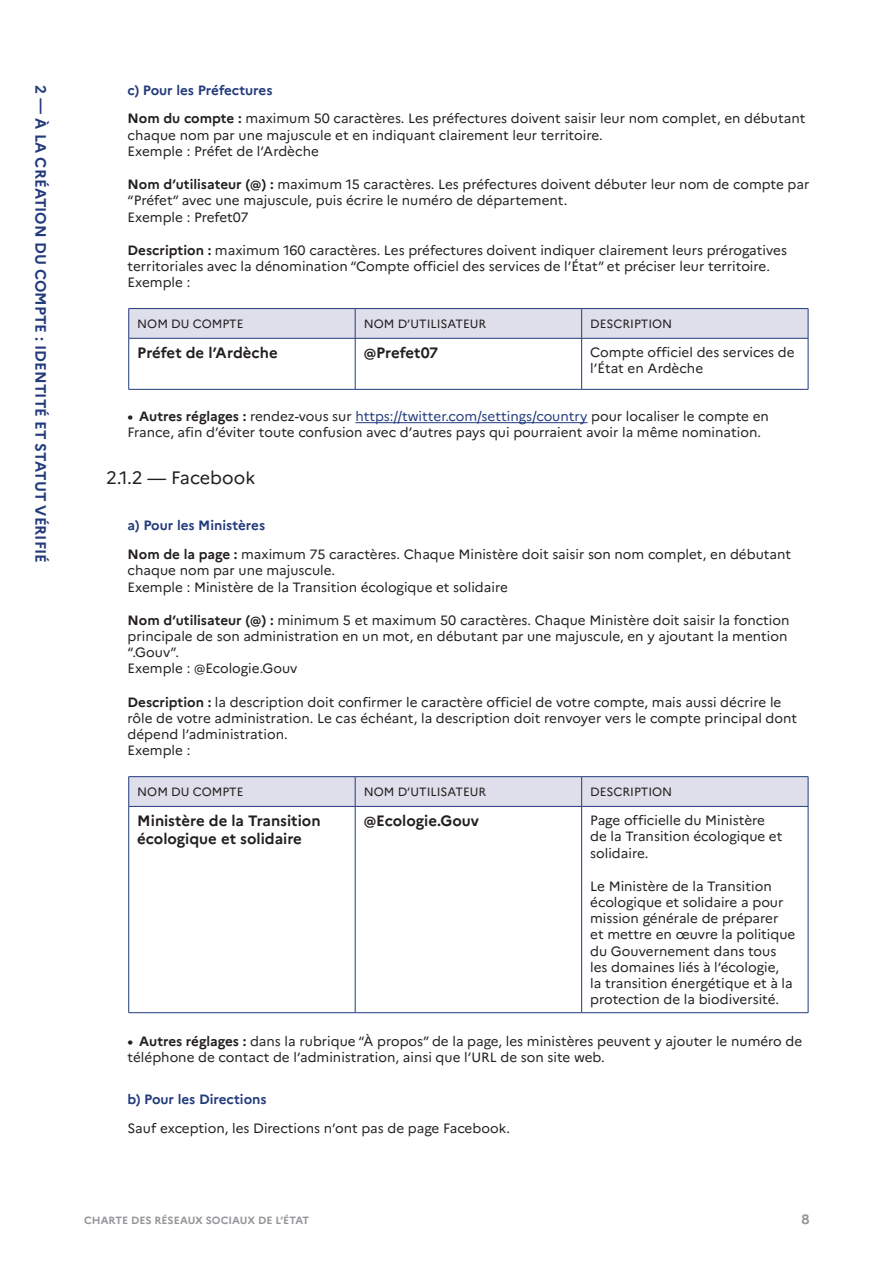
<style>
.page{position:relative;width:893px;height:1263px;background:#fff}
.page>*{position:absolute;margin:0;border:0;box-sizing:border-box;transform-origin:0 0}
.t1{font:18px "Marianne";color:#231f20}
.t2{font:700 15px/18px "Marianne";color:#231f20}
.t3{font:700 15px "Marianne";color:#233b7d}
.t4{font:13.5px/16.2px "Marianne";color:#231f20}
.t5{font:700 13.5px "Marianne";color:#233b7d}
.t6{font:700 13.5px "Marianne";color:#939598}
.t7{font:12px "Marianne";color:#231f20}
.t8{font:700 10.5px "Marianne";color:#939598}
.s1{font-weight:700;color:#233b7d}
.s2{font-weight:700}
.s3{color:#233b7d}
</style>
<div class="page">
<hr style="left:129px;top:308px;width:226px;height:1px;background:#233b7d">
<hr style="left:355px;top:308px;width:227px;height:1px;background:#233b7d">
<hr style="left:582px;top:308px;width:226px;height:1px;background:#233b7d">
<svg style="left:128px;top:309px;width:681px;height:29px;background:#dcdce9"></svg>
<hr style="left:129px;top:338px;width:226px;height:1px;background:#233b7d">
<hr style="left:355px;top:338px;width:227px;height:1px;background:#233b7d">
<hr style="left:582px;top:338px;width:226px;height:1px;background:#233b7d">
<hr style="left:128px;top:338px;width:1px;height:51px;background:#233b7d">
<hr style="left:355px;top:338px;width:1px;height:51px;background:#233b7d">
<hr style="left:581px;top:338px;width:1px;height:51px;background:#233b7d">
<hr style="left:808px;top:338px;width:1px;height:51px;background:#233b7d">
<hr style="left:129px;top:389px;width:226px;height:1px;background:#233b7d">
<hr style="left:355px;top:389px;width:227px;height:1px;background:#233b7d">
<hr style="left:582px;top:389px;width:226px;height:1px;background:#233b7d">
<hr style="left:129px;top:776px;width:226px;height:1px;background:#233b7d">
<hr style="left:355px;top:776px;width:227px;height:1px;background:#233b7d">
<hr style="left:582px;top:776px;width:226px;height:1px;background:#233b7d">
<svg style="left:128px;top:777px;width:681px;height:29px;background:#dcdce9"></svg>
<hr style="left:129px;top:806px;width:226px;height:1px;background:#233b7d">
<hr style="left:355px;top:806px;width:227px;height:1px;background:#233b7d">
<hr style="left:582px;top:806px;width:226px;height:1px;background:#233b7d">
<hr style="left:128px;top:806px;width:1px;height:206px;background:#233b7d">
<hr style="left:355px;top:806px;width:1px;height:206px;background:#233b7d">
<hr style="left:581px;top:806px;width:1px;height:206px;background:#233b7d">
<hr style="left:808px;top:806px;width:1px;height:206px;background:#233b7d">
<hr style="left:129px;top:1012px;width:226px;height:1px;background:#233b7d">
<hr style="left:355px;top:1012px;width:227px;height:1px;background:#233b7d">
<hr style="left:582px;top:1012px;width:226px;height:1px;background:#233b7d">
<hr style="left:355px;top:422px;width:232px;height:1px;background:#233b7d">
<p class="t3" style="left:50px;top:85px;width:479px;rotate:90deg">2 — À LA CRÉATION DU COMPTE : IDENTITÉ ET STATUT VÉRIFIÉ</p>
<p class="t4" style="left:128px;top:75px;width:679px;line-height:29px"><span class="s1">c) Pour les Préfectures<br></span><span class="s2">Nom du compte :</span> maximum 50 caractères. Les préfectures doivent saisir leur nom complet, en débutant</p>
<p class="t4" style="left:128px;top:127px;width:477px">chaque nom par une majuscule et en indiquant clairement leur territoire.<br>Exemple : Préfet de l’Ardèche</p>
<p class="t4" style="left:128px;top:176px;width:683px"><span class="s2">Nom d’utilisateur (@) :</span> maximum 15 caractères. Les préfectures doivent débuter leur nom de compte par “Préfet” avec une majuscule, puis écrire le numéro de département.<br>Exemple : Prefet07</p>
<p class="t4" style="left:128px;top:242px;width:661px"><span class="s2">Description :</span> maximum 160 caractères. Les préfectures doivent indiquer clairement leurs prérogatives territoriales avec la dénomination “Compte officiel des services de l’État” et préciser leur territoire.<br>Exemple :</p>
<p class="t7" style="left:137px;top:316px;width:108px">NOM DU COMPTE</p>
<p class="t7" style="left:364px;top:316px;width:124px">NOM D’UTILISATEUR</p>
<p class="t7" style="left:590px;top:316px;width:84px">DESCRIPTION</p>
<p class="t2" style="left:137px;top:344px;width:142px">Préfet de l’Ardèche</p>
<p class="t2" style="left:364px;top:344px;width:76px">@Prefet07</p>
<p class="t4" style="left:590px;top:344px;width:206px">Compte officiel des services de l’État en Ardèche</p>
<p class="t4" style="left:128px;top:408px;width:643px"><span class="s2">• Autres réglages :</span> rendez-vous sur <span class="s3">https://twitter.com/settings/country</span> pour localiser le compte en<br>France, afin d’éviter toute confusion avec d’autres pays qui pourraient avoir la même nomination.</p>
<h1 class="t1" style="left:106px;top:467px;width:150px">2.1.2 — Facebook</h1>
<p class="t4" style="left:128px;top:511px;width:665px;line-height:29px"><span class="s1">a) Pour les Ministères<br></span><span class="s2">Nom de la page :</span> maximum 75 caractères. Chaque Ministère doit saisir son nom complet, en débutant</p>
<p class="t4" style="left:128px;top:562px;width:382px">chaque nom par une majuscule.<br>Exemple : Ministère de la Transition écologique et solidaire</p>
<p class="t4" style="left:128px;top:612px;width:663px"><span class="s2">Nom d’utilisateur (@) :</span> minimum 5 et maximum 50 caractères. Chaque Ministère doit saisir la fonction principale de son administration en un mot, en débutant par une majuscule, en y ajoutant la mention “.Gouv”.<br>Exemple : @Ecologie.Gouv</p>
<p class="t4" style="left:128px;top:694px;width:671px"><span class="s2">Description :</span> la description doit confirmer le caractère officiel de votre compte, mais aussi décrire le rôle de votre administration. Le cas échéant, la description doit renvoyer vers le compte principal dont dépend l’administration.<br>Exemple :</p>
<p class="t7" style="left:137px;top:784px;width:108px">NOM DU COMPTE</p>
<p class="t7" style="left:364px;top:784px;width:124px">NOM D’UTILISATEUR</p>
<p class="t7" style="left:590px;top:784px;width:84px">DESCRIPTION</p>
<p class="t2" style="left:137px;top:812px;width:185px">Ministère de la Transition écologique et solidaire</p>
<p class="t2" style="left:364px;top:812px;width:117px">@Ecologie.Gouv</p>
<p class="t4" style="left:590px;top:812px;width:194px">Page officielle du Ministère de la Transition écologique et solidaire.</p>
<p class="t4" style="left:590px;top:878px;width:207px">Le Ministère de la Transition écologique et solidaire a pour mission générale de préparer<br>et mettre en œuvre la politique du Gouvernement dans tous les domaines liés à l’écologie,<br>la transition énergétique et à la protection de la biodiversité.</p>
<p class="t4" style="left:128px;top:1033px;width:676px"><span class="s2">• Autres réglages :</span> dans la rubrique “À propos” de la page, les ministères peuvent y ajouter le numéro de téléphone de contact de l’administration, ainsi que l’URL de son site web.</p>
<p class="t5" style="left:128px;top:1091px;width:141px">b) Pour les Directions</p>
<p class="t4" style="left:128px;top:1120px;width:384px">Sauf exception, les Directions n’ont pas de page Facebook.</p>
<p class="t8" style="left:84px;top:1214px;width:227px">CHARTE DES RÉSEAUX SOCIAUX DE L’ÉTAT</p>
<p class="t6" style="left:801px;top:1211px;width:10px">8</p>
</div>
